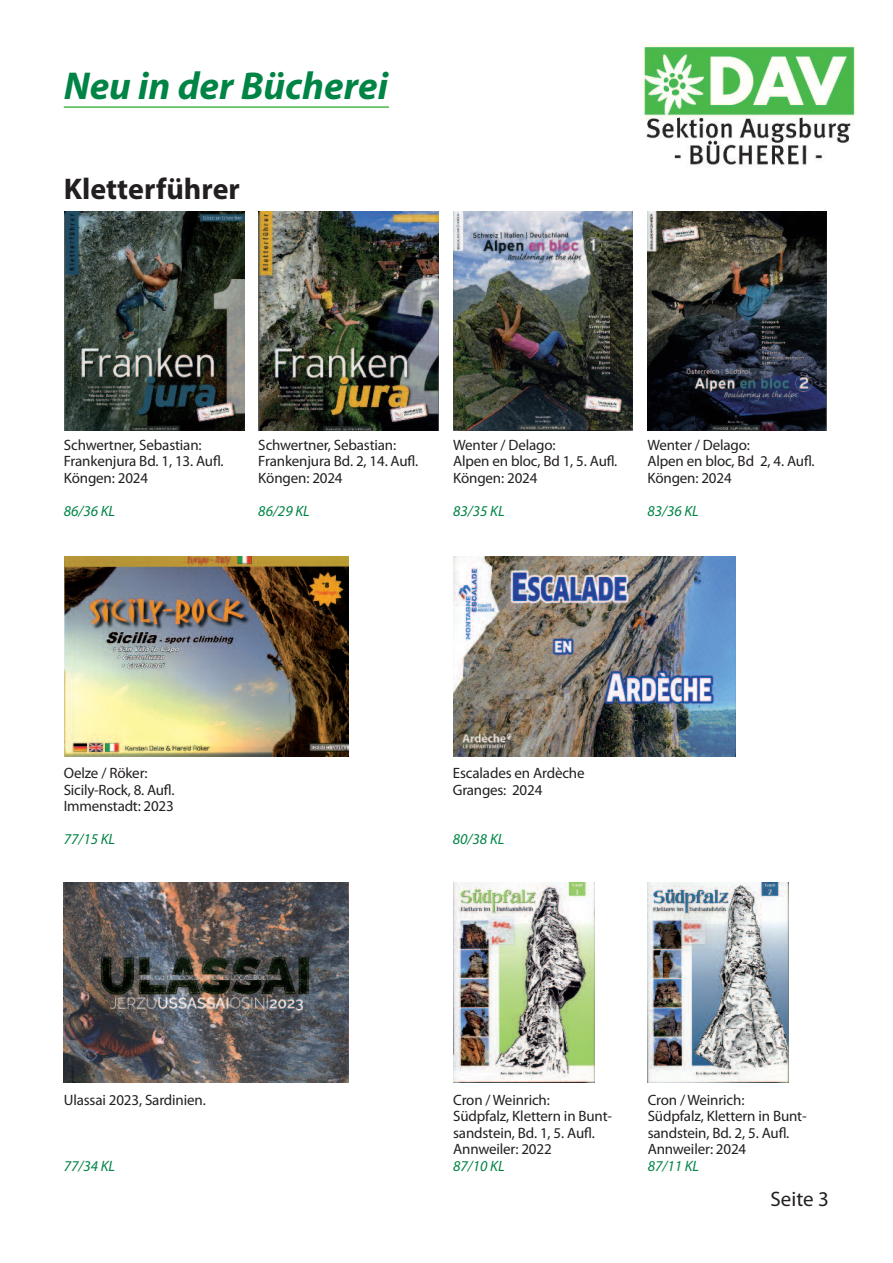
<style>
.page{position:relative;width:893px;height:1263px;background:#fff}
.page>*{position:absolute;margin:0;border:0;box-sizing:border-box;transform-origin:0 0}
.t1{font:italic 700 39px "Myriad Pro";color:#008445}
.t2{font:700 30px "Myriad Pro";color:#231f20}
.t3{font:21px "Myriad Pro";color:#231f20}
.t4{font:15px/16.5px "Myriad Pro";letter-spacing:-.01em;color:#231f20}
.t5{font:italic 15px "Myriad Pro";color:#008445}
</style>
<div class="page">
<img style="left:641px;top:44px;width:215px;height:124px">
<hr style="left:64px;top:106px;width:325px;height:2px;background:#4cb848">
<img style="left:64px;top:212px;width:180px;height:219px">
<img style="left:259px;top:212px;width:180px;height:219px">
<img style="left:648px;top:212px;width:179px;height:219px">
<img style="left:453px;top:212px;width:179px;height:219px">
<img style="left:64px;top:556px;width:285px;height:200px">
<img style="left:453px;top:556px;width:283px;height:200px">
<img style="left:64px;top:883px;width:285px;height:199px">
<img style="left:648px;top:883px;width:140px;height:199px">
<img style="left:453px;top:883px;width:141px;height:199px">
<h1 class="t1" style="left:64px;top:71px;width:326px">Neu in der Bücherei</h1>
<h2 class="t2" style="left:64px;top:178px;width:178px">Kletterführer</h2>
<p class="t4" style="left:64px;top:438px;width:161px">Schwertner, Sebastian:<br>Frankenjura Bd. 1, 13. Aufl.<br>Köngen: 2024</p>
<p class="t5" style="left:64px;top:505px;width:53px">86/36 KL</p>
<p class="t4" style="left:258px;top:438px;width:161px">Schwertner, Sebastian:<br>Frankenjura Bd. 2, 14. Aufl.<br>Köngen: 2024</p>
<p class="t5" style="left:258px;top:505px;width:53px">86/29 KL</p>
<p class="t4" style="left:453px;top:438px;width:166px">Wenter / Delago:<br>Alpen en bloc, Bd 1, 5. Aufl.<br>Köngen: 2024</p>
<p class="t5" style="left:453px;top:505px;width:53px">83/35 KL</p>
<p class="t4" style="left:647px;top:438px;width:169px">Wenter / Delago:<br>Alpen en bloc, Bd 2, 4. Aufl.<br>Köngen: 2024</p>
<p class="t5" style="left:647px;top:505px;width:53px">83/36 KL</p>
<p class="t4" style="left:64px;top:766px;width:112px">Oelze / Röker:<br>Sicily-Rock, 8. Aufl.<br>Immenstadt: 2023</p>
<p class="t5" style="left:64px;top:834px;width:53px">77/15 KL</p>
<p class="t4" style="left:64px;top:1092px;width:144px">Ulassai 2023, Sardinien.</p>
<p class="t5" style="left:64px;top:1160px;width:53px">77/34 KL</p>
<p class="t4" style="left:453px;top:766px;width:133px">Escalades en Ardèche<br>Granges: 2024</p>
<p class="t5" style="left:453px;top:834px;width:53px">80/38 KL</p>
<p class="t4" style="left:453px;top:1092px;width:160px">Cron / Weinrich:<br>Südpfalz, Klettern in Bunt&shy;sandstein, Bd. 1, 5. Aufl.<br>Annweiler: 2022</p>
<p class="t5" style="left:453px;top:1160px;width:53px">87/10 KL</p>
<p class="t4" style="left:648px;top:1092px;width:160px">Cron / Weinrich:<br>Südpfalz, Klettern in Bunt&shy;sandstein, Bd. 2, 5. Aufl.<br>Annweiler: 2024</p>
<p class="t5" style="left:648px;top:1160px;width:53px">87/11 KL</p>
<h3 class="t3" style="left:770px;top:1191px;width:60px">Seite 3</h3>
</div>
